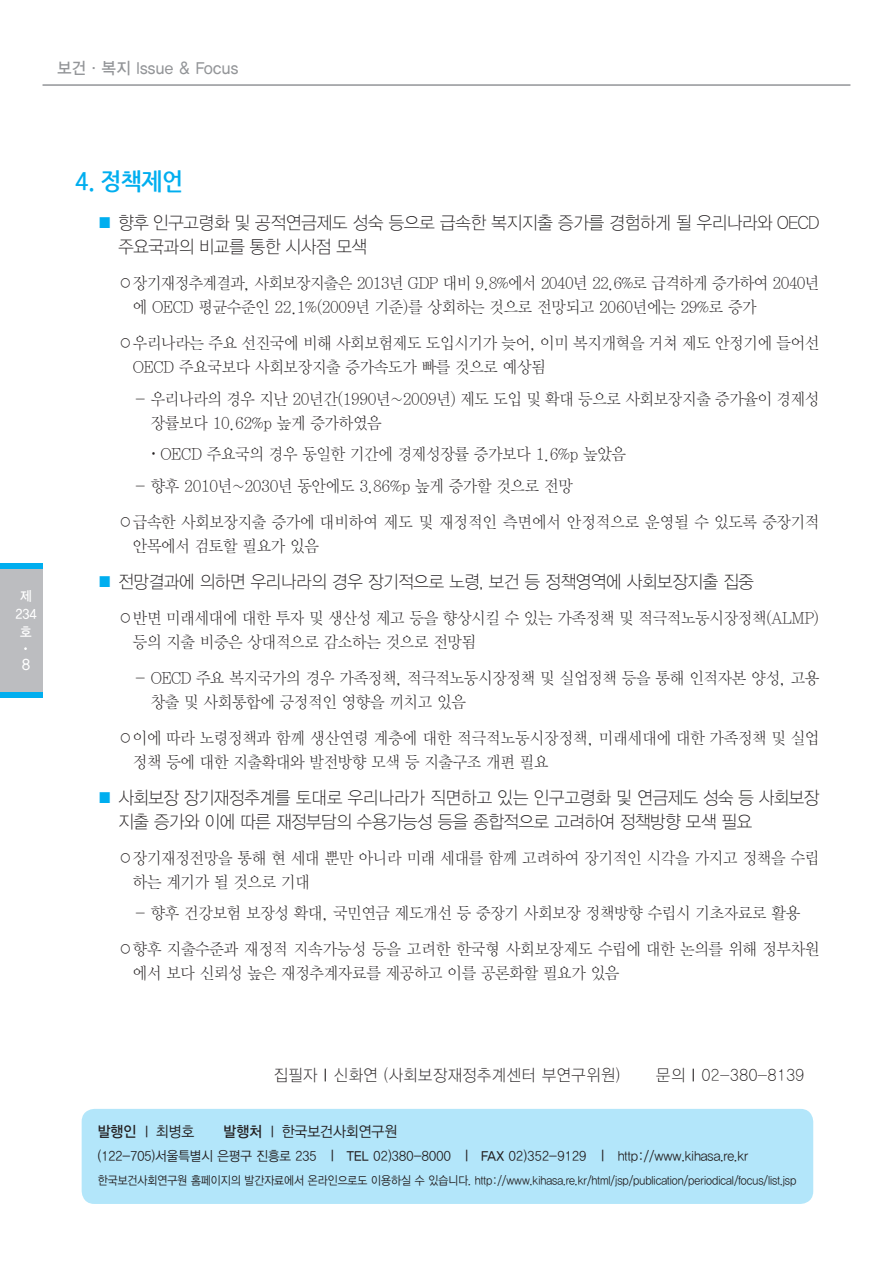
<style>
.page{position:relative;width:893px;height:1263px;background:#fff}
.page>*{position:absolute;margin:0;border:0;box-sizing:border-box;transform-origin:0 0}
.t1{font:700 24px "Nanum Gothic";color:#00aeef;scale:.93 1}
.ㅁ단락{font:18px/24px "YDIYGO310";letter-spacing:-.015em;color:#231f20;scale:.93 1}
.ㅇ단락{font:16.5px/24px "YDIY Mj O310";letter-spacing:-.015em;color:#231f20;scale:.93 1}
.단락{font:16.5px/24px "YDIY Mj O310";letter-spacing:-.015em;color:#231f20;scale:.93 1}
.ㅇ단락-2{font:16.5px/24px "YDIY Mj O310";letter-spacing:-.035em;color:#231f20;scale:.93 1}
.t2{font:16.5px "YDIYGO310";letter-spacing:.04em;color:#231f20;scale:.93 1}
.t3{font:16.5px "YDIYGO330";letter-spacing:.02em;color:#939598;scale:.93 1}
.t4{font:15px "YDIYGO320";color:#231f20;scale:.93 1}
.t5{font:15px "YDIYGO330";color:#fff;scale:.93 1}
.t6{font:13.5px "YDIYGO320";color:#231f20;scale:.93 1}
.t7{font:13.5px "YDIYGO330";color:#fff;scale:.93 1}
.t8{font:12px "YDIYGO320";color:#231f20;scale:.9 1}
.s1{color:#00aeef}
.s2{font-family:"Myriad Pro";font-weight:600}
.s3{font-family:"YDIYGO320"}
.s4{font-family:"YDIYGO330"}
.s5{font-size:15px}
</style>
<div class="page">
<hr style="left:43px;top:84px;width:807px;height:2px;background:#939598">
<div style="left:0;top:563px;width:43px;height:134px;background:#00aeef"></div>
<div style="left:0;top:569px;width:43px;height:122px;background:#bcbdc0"></div>
<div style="left:82px;top:1109px;width:731px;height:95px;background:#b3e6fa;border-radius:13px"></div>
<p class="t3" style="left:57px;top:59px;width:196px">보건·복지 Issue &amp; Focus</p>
<p class="t7" style="left:20px;top:589px;width:14px">제</p>
<p class="t7" style="left:15px;top:607px;width:24px">234</p>
<p class="t7" style="left:20px;top:625px;width:14px">호</p>
<p class="t5" style="left:22px;top:656px;width:10px">8</p>
<p class="t1" style="left:75px;top:170px;width:117px">4. 정책제언</p>
<p class="ㅁ단락" style="left:118px;top:211px;width:755px;text-indent:-22px"><span class="s1">■</span> 향후 인구고령화 및 공적연금제도 성숙 등으로 급속한 복지지출 증가를 경험하게 될 우리나라와 OECD 주요국과의 비교를 통한 시사점 모색</p>
<p class="ㅇ단락-2" style="left:133px;top:272px;width:740px;text-indent:-15px">○장기재정추계결과, 사회보장지출은 2013년 GDP 대비 9.8%에서 2040년 22.6%로 급격하게 증가하여 2040년 에 OECD 평균수준인 22.1%(2009년 기준)를 상회하는 것으로 전망되고 2060년에는 29%로 증가</p>
<p class="ㅇ단락" style="left:133px;top:332px;width:740px;text-indent:-15px">○우리나라는 주요 선진국에 비해 사회보험제도 도입시기가 늦어, 이미 복지개혁을 거쳐 제도 안정기에 들어선<br>OECD 주요국보다 사회보장지출 증가속도가 빠를 것으로 예상됨</p>
<p class="단락" style="left:151px;top:387px;width:720px;text-indent:-16px">- 우리나라의 경우 지난 20년간(1990년~2009년) 제도 도입 및 확대 등으로 사회보장지출 증가율이 경제성 장률보다 10.62%p 높게 증가하였음</p>
<p class="단락" style="left:152px;top:443px;width:511px"><span class="s2">·</span> OECD 주요국의 경우 동일한 기간에 경제성장률 증가보다 1.6%p 높았음</p>
<p class="단락" style="left:135px;top:474px;width:472px">- 향후 2010년~2030년 동안에도 3.86%p 높게 증가할 것으로 전망</p>
<p class="ㅇ단락" style="left:133px;top:510px;width:740px;text-indent:-15px">○급속한 사회보장지출 증가에 대비하여 제도 및 재정적인 측면에서 안정적으로 운영될 수 있도록 중장기적 안목에서 검토할 필요가 있음</p>
<p class="ㅁ단락" style="left:96px;top:569px;width:708px"><span class="s1">■</span> 전망결과에 의하면 우리나라의 경우 장기적으로 노령, 보건 등 정책영역에 사회보장지출 집중</p>
<p class="ㅇ단락" style="left:133px;top:606px;width:740px;text-indent:-15px">○반면 미래세대에 대한 투자 및 생산성 제고 등을 향상시킬 수 있는 가족정책 및 적극적노동시장정책(ALMP) 등의 지출 비중은 상대적으로 감소하는 것으로 전망됨</p>
<p class="단락" style="left:151px;top:666px;width:720px;text-indent:-16px">- OECD 주요 복지국가의 경우 가족정책, 적극적노동시장정책 및 실업정책 등을 통해 인적자본 양성, 고용 창출 및 사회통합에 긍정적인 영향을 끼치고 있음</p>
<p class="ㅇ단락" style="left:133px;top:726px;width:740px;text-indent:-15px">○이에 따라 노령정책과 함께 생산연령 계층에 대한 적극적노동시장정책, 미래세대에 대한 가족정책 및 실업 정책 등에 대한 지출확대와 발전방향 모색 등 지출구조 개편 필요</p>
<p class="ㅁ단락" style="left:118px;top:785px;width:755px;text-indent:-22px"><span class="s1">■</span> 사회보장 장기재정추계를 토대로 우리나라가 직면하고 있는 인구고령화 및 연금제도 성숙 등 사회보장 지출 증가와 이에 따른 재정부담의 수용가능성 등을 종합적으로 고려하여 정책방향 모색 필요</p>
<p class="ㅇ단락" style="left:133px;top:846px;width:740px;text-indent:-15px">○장기재정전망을 통해 현 세대 뿐만 아니라 미래 세대를 함께 고려하여 장기적인 시각을 가지고 정책을 수립 하는 계기가 될 것으로 기대</p>
<p class="단락" style="left:135px;top:902px;width:717px">- 향후 건강보험 보장성 확대, 국민연금 제도개선 등 중장기 사회보장 정책방향 수립시 기초자료로 활용</p>
<p class="ㅇ단락" style="left:133px;top:938px;width:740px;text-indent:-15px">○향후 지출수준과 재정적 지속가능성 등을 고려한 한국형 사회보장제도 수립에 대한 논의를 위해 정부차원 에서 보다 신뢰성 높은 재정추계자료를 제공하고 이를 공론화할 필요가 있음</p>
<p class="t2" style="left:274px;top:1066px;width:374px">집필자<span class="s3">Ⅰ</span>신화연 (사회보장재정추계센터 부연구위원)</p>
<p class="t2" style="left:656px;top:1066px;width:161px">문의<span class="s3">Ⅰ</span>02-380-8139</p>
<p class="t4" style="left:98px;top:1124px;width:105px"><span class="s4">발행인</span> Ⅰ 최병호</p>
<p class="t4" style="left:224px;top:1124px;width:188px"><span class="s4">발행처</span> Ⅰ 한국보건사회연구원</p>
<p class="t6" style="left:98px;top:1149px;width:701px">(122-705)서울특별시 은평구 진흥로 235 <span class="s5">Ⅰ</span> <span class="s4">TEL</span> 02)380-8000 <span class="s5">Ⅰ</span> <span class="s4">FAX</span> 02)352-9129 <span class="s5">Ⅰ</span> http://www.kihasa.re.kr</p>
<p class="t8" style="left:98px;top:1174px;width:778px">한국보건사회연구원 홈페이지의 발간자료에서 온라인으로도 이용하실 수 있습니다. http://www.kihasa.re.kr/html/jsp/publication/periodical/focus/list.jsp</p>
</div>
